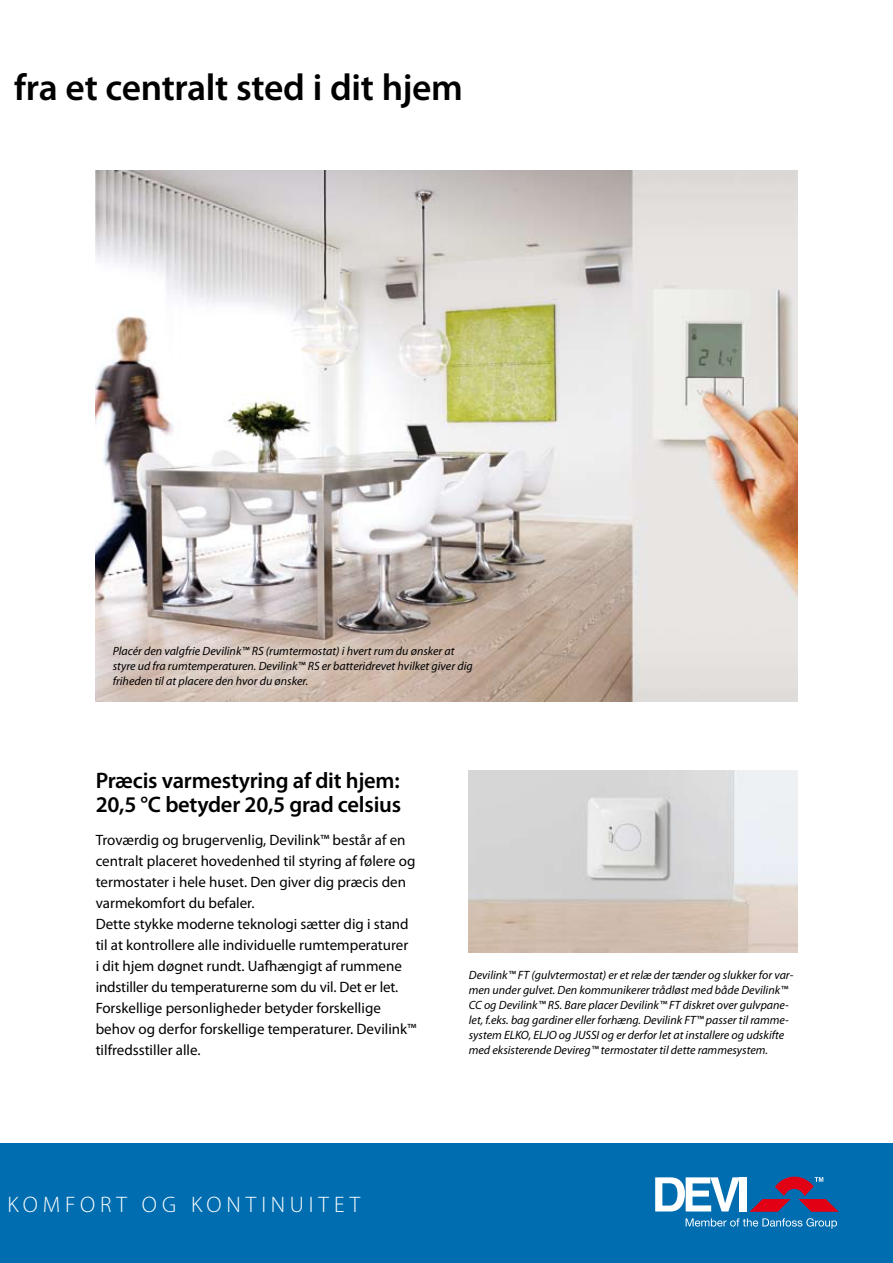
<style>
.page{position:relative;width:893px;height:1263px;background:#fff}
.page>*{position:absolute;margin:0;border:0;box-sizing:border-box;transform-origin:0 0}
.t1{font:600 37.5px "Myriad Pro";letter-spacing:-.01em;color:#000}
.t2{font:600 22.5px/24px "Myriad Pro";letter-spacing:-.01em;color:#000}
.t3{font:300 22.5px "Myriad Pro";letter-spacing:.215em;color:#fff}
.t4{font:15px/21px "Myriad Pro";color:#000}
.t5{font:italic 12px/15px "Myriad Pro";color:#000}
</style>
<div class="page">
<img style="left:96px;top:170px;width:701px;height:532px">
<img style="left:469px;top:771px;width:328px;height:181px">
<div style="left:0;top:1144px;width:893px;height:119px;background:#006db0"></div>
<svg style="left:655px;top:1177px;width:84px;height:34px"></svg>
<div style="left:739px;top:1177px;width:7px;height:34px;background:#fff"></div>
<svg style="left:750px;top:1177px;width:89px;height:35px"></svg>
<svg style="left:686px;top:1218px;width:151px;height:11px"></svg>
<h1 class="t1" style="left:14px;top:64px;width:450px">fra et centralt sted i dit hjem</h1>
<p class="t5" style="left:113px;top:643px;width:362px">Placér den valgfrie Devilink™ RS (rumtermostat) i hvert rum du ønsker at styre ud fra rumtemperaturen. Devilink™ RS er batteridrevet hvilket giver dig friheden til at placere den hvor du ønsker.</p>
<h2 class="t2" style="left:96px;top:767px;width:307px">Præcis varmestyring af dit hjem:<br>20,5 °C betyder 20,5 grad celsius</h2>
<p class="t4" style="left:96px;top:829px;width:322px">Troværdig og brugervenlig, Devilink™ består af en centralt placeret hovedenhed til styring af følere og termostater i hele huset. Den giver dig præcis den varmekomfort du befaler.<br>Dette stykke moderne teknologi sætter dig i stand til at kontrollere alle individuelle rumtemperaturer<br>i dit hjem døgnet rundt. Uafhængigt af rummene indstiller du temperaturerne som du vil. Det er let.<br>Forskellige personligheder betyder forskellige behov og derfor forskellige temperaturer. Devilink™ tilfredsstiller alle.</p>
<p class="t5" style="left:469px;top:967px;width:326px">Devilink™ FT (gulvtermostat) er et relæ der tænder og slukker for var&shy;men under gulvet. Den kommunikerer trådløst med både Devilink™ CC og Devilink™ RS. Bare placer Devilink™ FT diskret over gulvpane&shy;let, f.eks. bag gardiner eller forhæng. Devilink FT™ passer til ramme&shy;system ELKO, ELJO og JUSSI og er derfor let at installere og udskifte med eksisterende Devireg™ termostater til dette rammesystem.</p>
<h2 class="t3" style="left:7px;top:1192px;width:354px">KOMF ORT OG KONTINUITET</h2>
</div>
